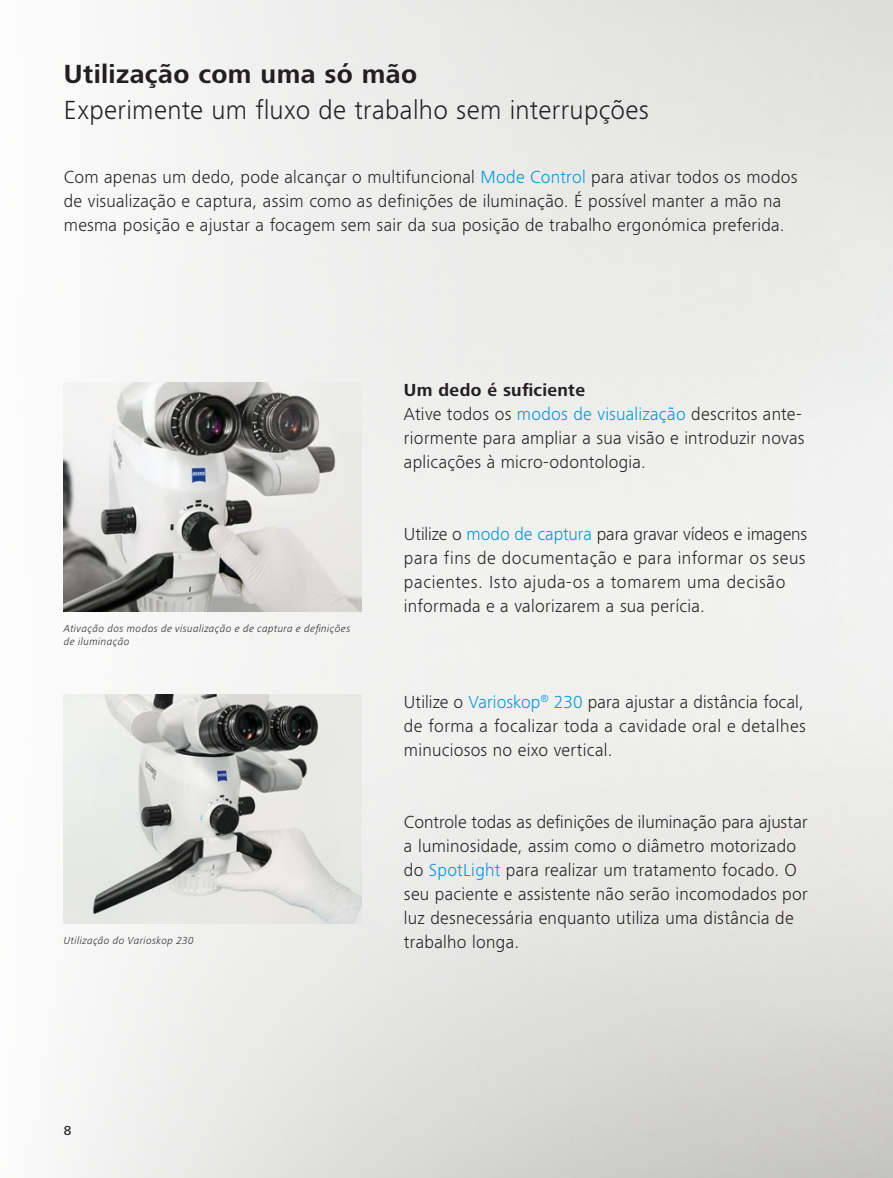
<style>
.page{position:relative;width:893px;height:1178px;background:#fff}
.page>*{position:absolute;margin:0;border:0;box-sizing:border-box;transform-origin:0 0}
.t1{font:300 27px "ZEISS Frutiger Next W1 G";letter-spacing:.015em;color:#231f20}
.t2{font:700 27px "ZEISS Frutiger Next W1 G";letter-spacing:.015em;color:#231f20}
.t3{font:300 18px/24px "ZEISS Frutiger Next W1 G";letter-spacing:.015em;color:#231f20}
.t4{font:500 13.5px "ZEISS Frutiger Next W1 G";color:#231f20}
.t5{font:italic 300 10.5px/13.5px "ZEISS Frutiger Next W1 G";letter-spacing:.04em;color:#231f20}
.s1{color:#0095d9}
.s2{font-weight:700}
</style>
<div class="page">
<img style="left:63px;top:0;width:830px;height:1178px">
<img style="left:64px;top:383px;width:297px;height:228px">
<img style="left:64px;top:695px;width:297px;height:228px">
<h1 class="t2" style="left:64px;top:55px;width:355px">Utilização com uma só mão</h1>
<h1 class="t1" style="left:64px;top:92px;width:587px">Experimente um fluxo de trabalho sem interrupções</h1>
<p class="t3" style="left:64px;top:164px;width:735px">Com apenas um dedo, pode alcançar o multifuncional <span class="s1">Mode Control</span> para ativar todos os modos de visualização e captura, assim como as definições de iluminação. É possível manter a mão na mesma posição e ajustar a focagem sem sair da sua posição de trabalho ergonómica preferida.</p>
<p class="t3" style="left:404px;top:377px;width:402px"><span class="s2">Um dedo é suficiente<br></span>Ative todos os <span class="s1">modos de visualização</span> descritos ante&shy;riormente para ampliar a sua visão e introduzir novas aplicações à micro-odontologia.</p>
<p class="t5" style="left:64px;top:621px;width:288px">Ativação dos modos de visualização e de captura e definições de iluminação</p>
<p class="t5" style="left:64px;top:933px;width:131px">Utilização do Varioskop 230</p>
<p class="t3" style="left:404px;top:521px;width:405px">Utilize o <span class="s1">modo de captura</span> para gravar vídeos e imagens para fins de documentação e para informar os seus pacientes. Isto ajuda-os a tomarem uma decisão informada e a valorizarem a sua perícia.</p>
<p class="t3" style="left:404px;top:689px;width:403px;text-align:justify">Utilize o <span class="s1">Varioskop</span><sup>®</sup> <span class="s1">230</span> para ajustar a distância focal, de forma a focalizar toda a cavidade oral e detalhes minuciosos no eixo vertical.</p>
<p class="t3" style="left:404px;top:809px;width:405px">Controle todas as definições de iluminação para ajustar a luminosidade, assim como o diâmetro motorizado do <span class="s1">SpotLight</span> para realizar um tratamento focado. O seu paciente e assistente não serão incomodados por luz desnecessária enquanto utiliza uma distância de trabalho longa.</p>
<p class="t4" style="left:64px;top:1121px;width:9px">8</p>
</div>
